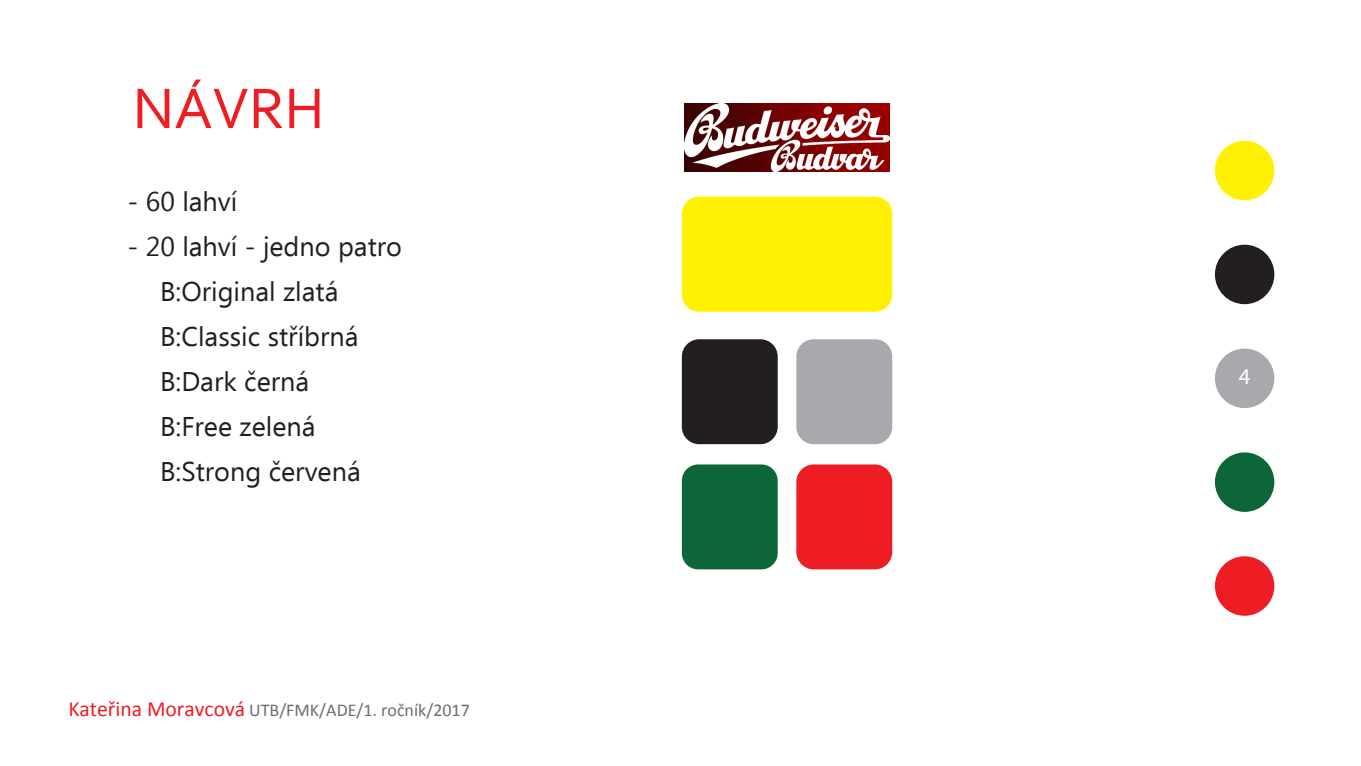
<style>
.page{position:relative;width:1361px;height:766px;background:#fff}
.page>*{position:absolute;margin:0;border:0;box-sizing:border-box;transform-origin:0 0}
.t1{font:60px "Corbel";color:#ee1d23}
.t2{font:27px/45px "Ebrima";color:#231f20}
.t3{font:22.5px "Myriad Pro";color:#fff}
.t4{font:18px "Calibri";color:#6c6d70}
.s1{font-size:21.6px;color:#ee1d23}
</style>
<div class="page">
<div style="left:796px;top:339px;width:96px;height:105px;background:#a8a9ad;border-radius:17px"></div>
<div style="left:682px;top:196px;width:210px;height:115px;background:#fff101;border-radius:17px"></div>
<div style="left:682px;top:339px;width:96px;height:105px;background:#231f20;border-radius:17px"></div>
<div style="left:796px;top:464px;width:96px;height:105px;background:#ee1d23;border-radius:17px"></div>
<div style="left:682px;top:464px;width:96px;height:105px;background:#0c6638;border-radius:16px"></div>
<img style="left:684px;top:103px;width:205px;height:69px">
<div style="left:1215px;top:244px;width:59px;height:60px;background:#231f20;border-radius:50%"></div>
<div style="left:1215px;top:141px;width:59px;height:59px;background:#fff101;border-radius:50%"></div>
<div style="left:1215px;top:348px;width:59px;height:60px;background:#a8a9ad;border-radius:50%"></div>
<div style="left:1215px;top:452px;width:59px;height:59px;background:#0c6638;border-radius:50%"></div>
<div style="left:1215px;top:556px;width:59px;height:59px;background:#ee1d23;border-radius:50%"></div>
<h1 class="t1" style="left:133px;top:71px;width:193px">NÁVRH</h1>
<p class="t2" style="left:128px;top:180px;width:111px">- 60 lahví</p>
<p class="t2" style="left:160px;top:225px;width:243px;text-indent:-32px">- 20 lahví - jedno patro<br>B:Original zlatá<br>B:Classic stříbrná<br>B:Dark černá<br>B:Free zelená<br>B:Strong červená</p>
<p class="t4" style="left:68px;top:698px;width:403px"><span class="s1">Kateřina Moravcová</span> UTB/FMK/ADE/1. ročník/2017</p>
<p class="t3" style="left:1238px;top:363px;width:13px">4</p>
</div>
